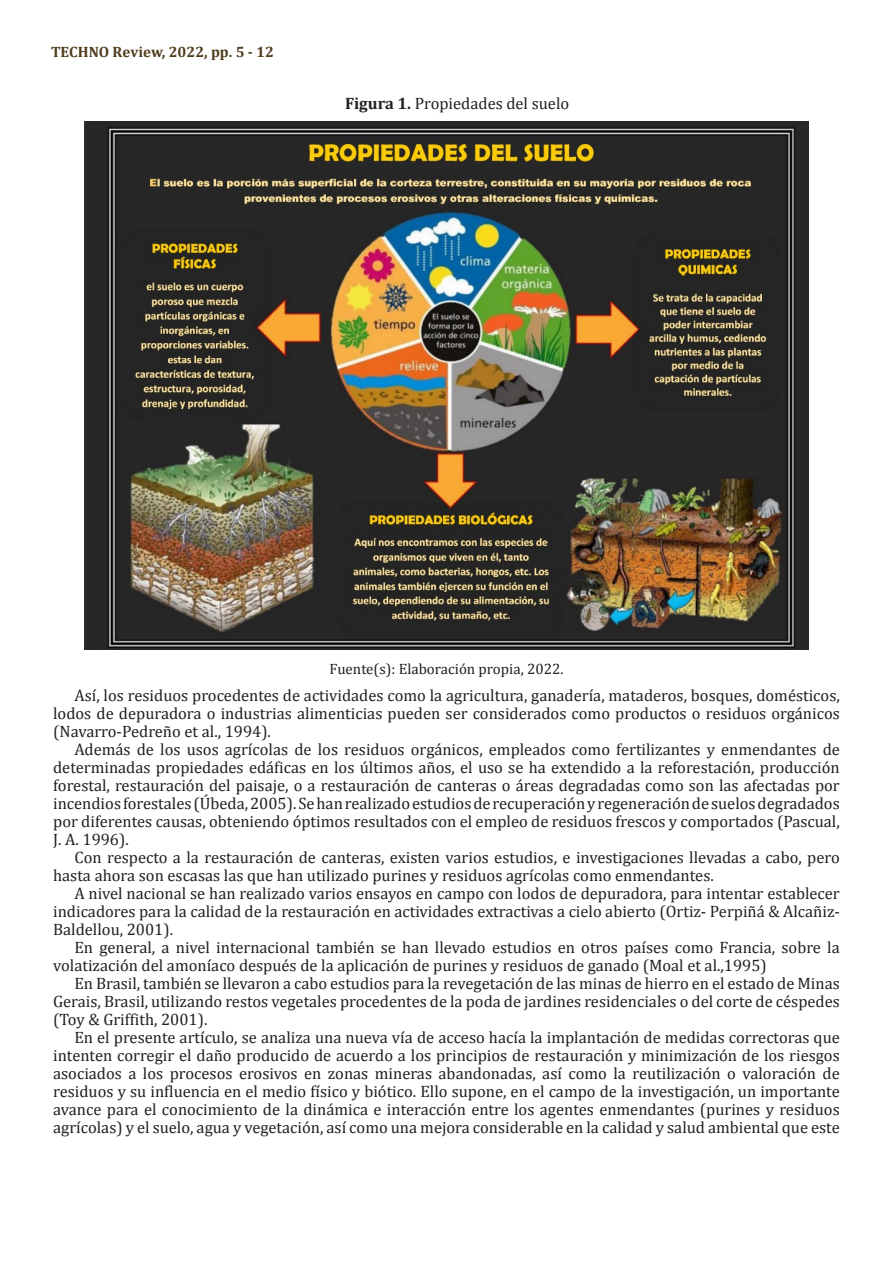
<style>
.page{position:relative;width:893px;height:1263px;background:#fff}
.page>*{position:absolute;margin:0;border:0;box-sizing:border-box;transform-origin:0 0}
.Parrafos-siguientes{font:16.5px/18px "Cambria";color:#231f20;text-align:justify}
.Fuente-Tablas{font:15px "Cambria";color:#231f20}
.t1{font:700 15px "Cambria";color:#4f3c1d}
.s1{font-style:inherit}
.s2{font-weight:700}
</style>
<div class="page">
<img style="left:85px;top:122px;width:723px;height:528px">
<p class="t1" style="left:51px;top:41px;width:224px">TECHNO Review, 202<span class="s1">2</span>, pp. 5 - 12</p>
<p class="Parrafos-siguientes" style="left:345px;top:94px;width:226px"><span class="s2">Figura 1.</span> Propiedades del suelo</p>
<p class="Fuente-Tablas" style="left:330px;top:660px;width:235px">Fuente(s): Elaboración propia, 2022.</p>
<p class="Parrafos-siguientes" style="left:53px;top:686px;width:788px;text-indent:21px">Así, los residuos procedentes de actividades como la agricultura, ganadería, mataderos, bosques, domésticos, lodos de depuradora o industrias alimenticias pueden ser considerados como productos o residuos orgánicos (Navarro-Pedreño et al., 1994).</p>
<p class="Parrafos-siguientes" style="left:53px;top:740px;width:788px;text-indent:21px">Además de los usos agrícolas de los residuos orgánicos, empleados como fertilizantes y enmendantes de determinadas propiedades edáficas en los últimos años, el uso se ha extendido a la reforestación, producción forestal, restauración del paisaje, o a restauración de canteras o áreas degradadas como son las afectadas por incendios forestales (Úbeda, 2005). Se han realizado estudios de recuperación y regeneración de suelos degradados por diferentes causas, obteniendo óptimos resultados con el empleo de residuos frescos y comportados (Pascual, J. A. 1996).</p>
<p class="Parrafos-siguientes" style="left:53px;top:848px;width:788px;text-indent:21px">Con respecto a la restauración de canteras, existen varios estudios, e investigaciones llevadas a cabo, pero hasta ahora son escasas las que han utilizado purines y residuos agrícolas como enmendantes.</p>
<p class="Parrafos-siguientes" style="left:53px;top:884px;width:788px;text-indent:21px">A nivel nacional se han realizado varios ensayos en campo con lodos de depuradora, para intentar establecer indicadores para la calidad de la restauración en actividades extractivas a cielo abierto (Ortiz- Perpiñá &amp; Alcañiz-Baldellou, 2001).</p>
<p class="Parrafos-siguientes" style="left:53px;top:938px;width:788px;text-indent:21px">En general, a nivel internacional también se han llevado estudios en otros países como Francia, sobre la volatización del amoníaco después de la aplicación de purines y residuos de ganado (Moal et al.,1995)</p>
<p class="Parrafos-siguientes" style="left:53px;top:974px;width:788px;text-indent:21px">En Brasil, también se llevaron a cabo estudios para la revegetación de las minas de hierro en el estado de Minas Gerais, Brasil, utilizando restos vegetales procedentes de la poda de jardines residenciales o del corte de céspedes (Toy &amp; Griffith, 2001).</p>
<p class="Parrafos-siguientes" style="left:53px;top:1028px;width:788px;text-indent:21px">En el presente artículo, se analiza una nueva vía de acceso hacía la implantación de medidas correctoras que intenten corregir el daño producido de acuerdo a los principios de restauración y minimización de los riesgos asociados a los procesos erosivos en zonas mineras abandonadas, así como la reutilización o valoración de residuos y su influencia en el medio físico y biótico. Ello supone, en el campo de la investigación, un importante avance para el conocimiento de la dinámica e interacción entre los agentes enmendantes (purines y residuos agrícolas) y el suelo, agua y vegetación, así como una mejora considerable en la calidad y salud ambiental que este</p>
</div>
